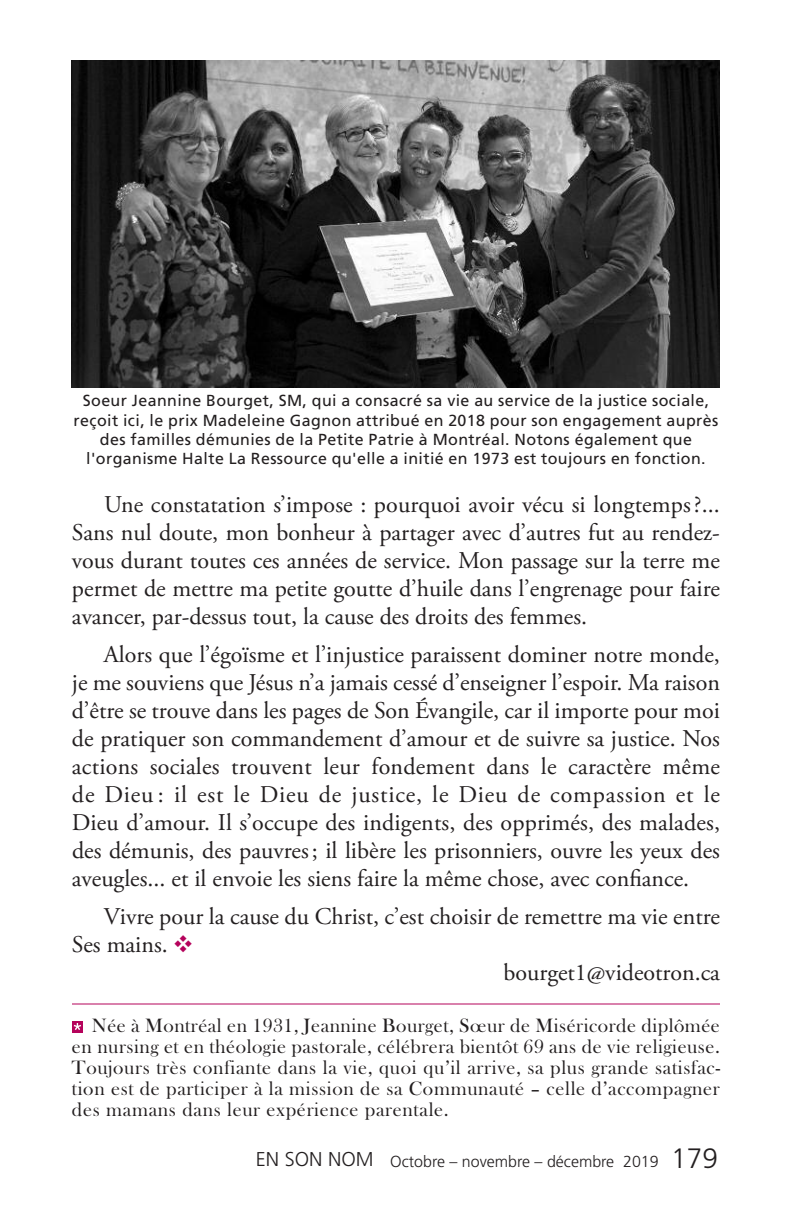
<style>
.page{position:relative;width:792px;height:1224px;background:#fff}
.page>*{position:absolute;margin:0;border:0;box-sizing:border-box;transform-origin:0 0}
.t1{font:24px/28px "Adobe Garamond Pro";color:#231f20;text-align:justify}
.t2{font:20px/21px "Bask Old Face";letter-spacing:.035em;color:#231f20;text-align:justify}
.t3{font:16px/19.2px "Frutiger";letter-spacing:.025em;color:#231f20;text-align:center}
.t4{font:300 16px "Frutiger";color:#231f20}
.s1{font-family:"Monotype Sorts";color:#b5025b}
.s2{font-size:20px}
.s3{font-size:28px}
</style>
<div class="page">
<hr style="left:72px;top:1004px;width:648px;height:1px;background:#b5025b">
<img style="left:72px;top:60px;width:648px;height:327px">
<div style="left:72px;top:1021px;width:11px;height:11px;background:#b5025b"></div>
<svg style="left:74px;top:1023px;width:7px;height:7px"></svg>
<p class="t3" style="left:74px;top:392px;width:646px">Soeur Jeannine Bourget, SM, qui a consacré sa vie au service de la justice sociale, reçoit ici, le prix Madeleine Gagnon attribué en 2018 pour son engagement auprès des familles démunies de la Petite Patrie à Montréal. Notons également que l'organisme Halte La Ressource qu'elle a initié en 1973 est toujours en fonction.</p>
<p class="t1" style="left:72px;top:493px;width:650px;text-indent:32px">Une constatation s’impose : pourquoi avoir vécu si longtemps?...<br>Sans nul doute, mon bonheur à partager avec d’autres fut au rendez&shy;vous durant toutes ces années de service. Mon passage sur la terre me permet de mettre ma petite goutte d’huile dans l’engrenage pour faire avancer, par-dessus tout, la cause des droits des femmes.</p>
<p class="t1" style="left:72px;top:643px;width:650px;text-indent:32px">Alors que l’égoïsme et l’injustice paraissent dominer notre monde, je me souviens que Jésus n’a jamais cessé d’enseigner l’espoir. Ma raison d’être se trouve dans les pages de Son Évangile, car il importe pour moi de pratiquer son commandement d’amour et de suivre sa justice. Nos actions sociales trouvent leur fondement dans le caractère même de Dieu : il est le Dieu de justice, le Dieu de compassion et le Dieu d’amour. Il s’occupe des indigents, des opprimés, des malades, des démunis, des pauvres; il libère les prisonniers, ouvre les yeux des aveugles... et il envoie les siens faire la même chose, avec confiance.</p>
<p class="t1" style="left:104px;top:905px;width:618px">Vivre pour la cause du Christ, c’est choisir de remettre ma vie entre</p>
<p class="t1" style="left:72px;top:933px;width:122px">Ses mains. <span class="s1">v</span></p>
<p class="t1" style="left:503px;top:961px;width:218px">bourget1@videotron.ca</p>
<p class="t2" style="left:72px;top:1015px;width:650px;text-indent:20px">Née à Montréal en 1931, Jeannine Bourget, Sœur de Miséricorde diplômée en nursing et en théologie pastorale, célébrera bientôt 69 ans de vie religieuse.<br>Toujours très confiante dans la vie, quoi qu’il arrive, sa plus grande satisfac&shy;tion est de participer à la mission de sa Communauté – celle d’accompagner des mamans dans leur expérience parentale.</p>
<p class="t4" style="left:256px;top:1155px;width:464px"><span class="s2">EN SON NOM</span> Octobre – novembre – décembre 2019 <span class="s3">179</span></p>
</div>
